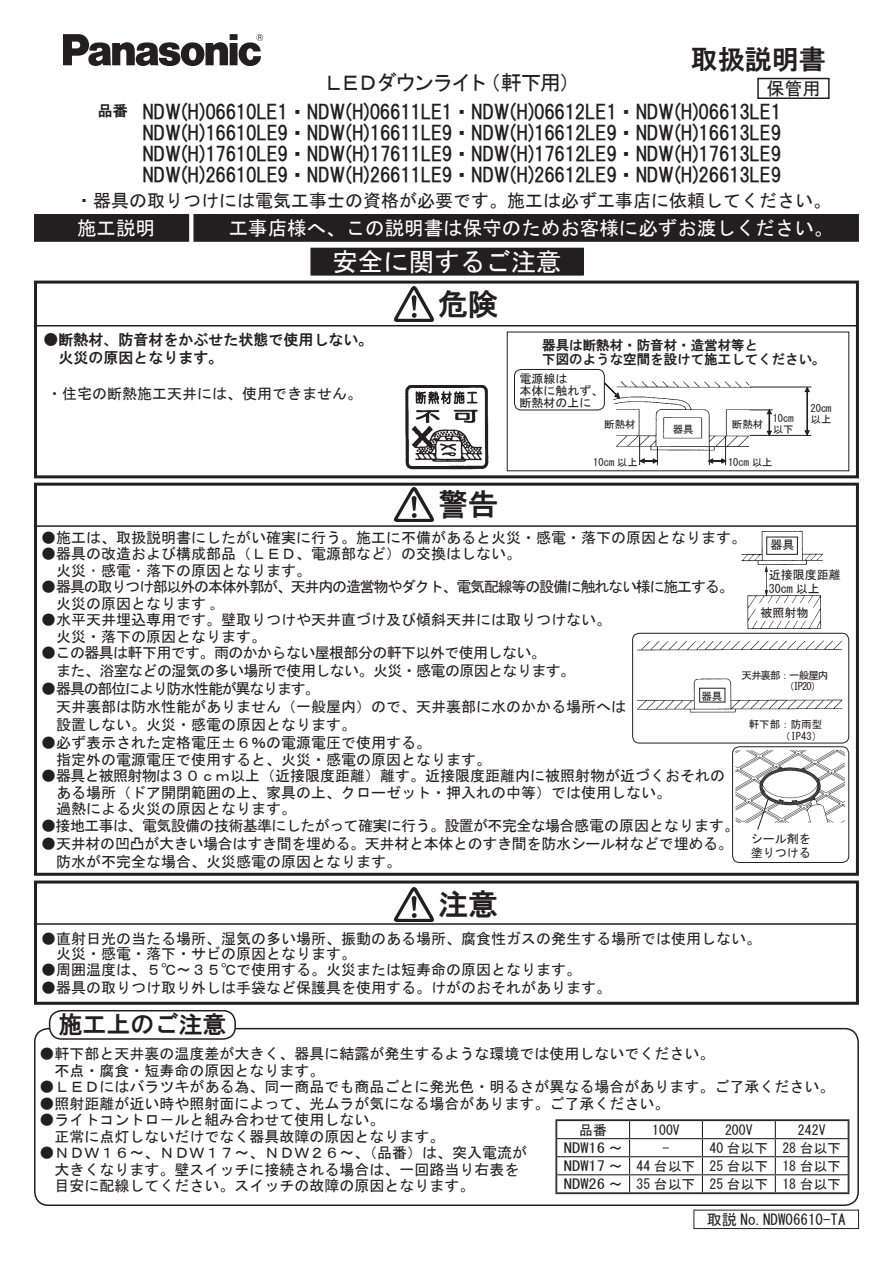
<style>
.page{position:relative;width:893px;height:1263px;background:#fff}
.page>*{position:absolute;margin:0;border:0;box-sizing:border-box;transform-origin:0 0}
.t1{font:30px "HG Gothic E";color:#231f20}
.t2{font:27px "HG Gothic E";color:#231f20}
.t3{font:25.5px "MS Gothic";color:#fff}
.t4{font:24px "HG Gothic E";color:#231f20}
.t5{font:21px "MS Gothic";letter-spacing:-.115em;color:#231f20}
.t6{font:19.5px/21px "HGS Gothic E";letter-spacing:-.02em;color:#231f20;text-align:justify}
.t7{font:19.5px "MS Gothic";color:#fff}
.t8{font:18px "MS Gothic";color:#231f20}
.t9{font:15px/16.5px "MS Gothic";color:#231f20}
.t10{font:15px/18px "MS Gothic";letter-spacing:-.04em;color:#231f20}
.t11{font:15px/18px "MS Gothic";letter-spacing:-.02em;color:#231f20}
.t12{font:15px/16.5px "MS Gothic";letter-spacing:-.08em;color:#231f20}
.t13{font:15px/18px "HG Gothic E";color:#231f20}
.t14{font:13.8px/18px "MS Gothic";color:#231f20;text-align:justify}
.t15{font:13.8px "MS Gothic";color:#231f20;scale:1.2 1}
.t16{font:13.5px/14.2px "HG Gothic E";color:#231f20}
.t17{font:12px/13.5px "MS Gothic";color:#231f20}
.t18{font:10.5px/11.2px "MS Gothic";color:#231f20}
.t19{font:10.5px/11.2px "MS Gothic";letter-spacing:-.09em;color:#231f20}
.s1{font-family:"HG Gothic E";font-size:15px}
</style>
<div class="page">
<div style="left:757px;top:78px;width:73px;height:21px;border:2px solid #231f20"></div>
<img style="left:64px;top:34px;width:199px;height:32px">
<div style="left:693px;top:1210px;width:166px;height:19px;border:1px solid #231f20"></div>
<div style="left:34px;top:281px;width:825px;height:197px;border:3px solid #231f20"></div>
<hr style="left:35px;top:325px;width:823px;height:1px;background:#231f20">
<img style="left:395px;top:287px;width:39px;height:34px">
<div style="left:34px;top:483px;width:825px;height:393px;border:3px solid #231f20"></div>
<hr style="left:35px;top:525px;width:823px;height:2px;background:#231f20">
<img style="left:395px;top:487px;width:39px;height:34px">
<div style="left:34px;top:1028px;width:825px;height:178px;border:2px solid #231f20;border-radius:14px"></div>
<div style="left:50px;top:1011px;width:185px;height:28px;background:#fff;border-radius:12px"></div>
<div style="left:49px;top:1010px;width:187px;height:30px;border:2px solid #231f20;border-radius:12px"></div>
<img style="left:741px;top:530px;width:82px;height:99px">
<div style="left:766px;top:537px;width:32px;height:18px;border:1px solid #231f20"></div>
<img style="left:637px;top:641px;width:205px;height:71px">
<div style="left:632px;top:633px;width:217px;height:110px;border:1px solid #231f20;border-radius:7px"></div>
<div style="left:636px;top:666px;width:55px;height:34px;background:#fff"></div>
<div style="left:675px;top:671px;width:25px;height:8px;background:#fff"></div>
<svg style="left:757px;top:822px;width:4px;height:8px"></svg>
<div style="left:732px;top:746px;width:117px;height:117px;border:1px solid #231f20;border-radius:7px"></div>
<img style="left:736px;top:750px;width:109px;height:72px">
<div style="left:34px;top:880px;width:825px;height:125px;border:3px solid #231f20"></div>
<hr style="left:35px;top:923px;width:823px;height:2px;background:#231f20">
<img style="left:395px;top:887px;width:39px;height:34px">
<div style="left:311px;top:248px;width:272px;height:27px;background:#231f20"></div>
<div style="left:35px;top:215px;width:153px;height:26px;background:#231f20"></div>
<div style="left:34px;top:214px;width:155px;height:28px;border:2px solid #231f20"></div>
<div style="left:194px;top:215px;width:664px;height:26px;background:#231f20"></div>
<div style="left:193px;top:214px;width:666px;height:28px;border:2px solid #231f20"></div>
<hr style="left:556px;top:1138px;width:74px;height:1px;background:#231f20">
<hr style="left:630px;top:1138px;width:72px;height:1px;background:#231f20">
<hr style="left:702px;top:1138px;width:73px;height:1px;background:#231f20">
<hr style="left:775px;top:1138px;width:74px;height:1px;background:#231f20">
<hr style="left:556px;top:1156px;width:74px;height:1px;background:#231f20">
<hr style="left:630px;top:1156px;width:72px;height:1px;background:#231f20">
<hr style="left:702px;top:1156px;width:73px;height:1px;background:#231f20">
<hr style="left:775px;top:1156px;width:74px;height:1px;background:#231f20">
<hr style="left:556px;top:1174px;width:74px;height:1px;background:#231f20">
<hr style="left:630px;top:1174px;width:72px;height:1px;background:#231f20">
<svg style="left:629px;top:1121px;width:1px;height:71px"></svg>
<hr style="left:702px;top:1174px;width:73px;height:1px;background:#231f20">
<svg style="left:702px;top:1121px;width:1px;height:71px"></svg>
<hr style="left:775px;top:1174px;width:74px;height:1px;background:#231f20">
<svg style="left:775px;top:1121px;width:1px;height:71px"></svg>
<div style="left:556px;top:1119px;width:293px;height:75px;border:1px solid #231f20"></div>
<img style="left:614px;top:381px;width:143px;height:77px">
<svg style="left:605px;top:381px;width:16px;height:19px"></svg>
<div style="left:514px;top:369px;width:91px;height:41px;border:1px solid #231f20;border-radius:7px"></div>
<svg style="left:639px;top:436px;width:19px;height:29px"></svg>
<svg style="left:708px;top:436px;width:18px;height:29px"></svg>
<hr style="left:750px;top:435px;width:61px;height:1px;background:#231f20">
<svg style="left:750px;top:409px;width:23px;height:26px"></svg>
<hr style="left:750px;top:387px;width:61px;height:1px;background:#231f20">
<div style="left:807px;top:389px;width:1px;height:44px;border:1px solid #231f20"></div>
<svg style="left:805px;top:387px;width:4px;height:5px"></svg>
<svg style="left:805px;top:431px;width:4px;height:4px"></svg>
<img style="left:405px;top:385px;width:84px;height:85px">
<h3 class="t5" style="left:323px;top:72px;width:259px">ＬＥＤダウンライト（軒下用）</h3>
<h2 class="t2" style="left:691px;top:46px;width:136px">取扱説明書</h2>
<p class="t8" style="left:766px;top:79px;width:55px">保管用</p>
<p class="t6" style="left:142px;top:101px;width:640px;text-indent:-45px"><span class="s1">品番</span> NDW(H)06610LE1・NDW(H)06611LE1・NDW(H)06612LE1・NDW(H)06613LE1<br>NDW(H)16610LE9・NDW(H)16611LE9・NDW(H)16612LE9・NDW(H)16613LE9<br>NDW(H)17610LE9・NDW(H)17611LE9・NDW(H)17612LE9・NDW(H)17613LE9<br>NDW(H)26610LE9・NDW(H)26611LE9・NDW(H)26612LE9・NDW(H)26613LE9</p>
<p class="t8" style="left:75px;top:191px;width:757px">・器具の取りつけには電気工事士の資格が必要です。施工は必ず工事店に依頼してください。</p>
<h3 class="t7" style="left:77px;top:218px;width:79px">施工説明</h3>
<h3 class="t7" style="left:229px;top:218px;width:606px">工事店様へ、この説明書は保守のためお客様に必ずお渡しください。</h3>
<h3 class="t3" style="left:332px;top:249px;width:231px">安全に関するご注意</h3>
<p class="t13" style="left:58px;top:330px;width:316px;text-indent:-15px">●断熱材、防音材をかぶせた状態で使用しない。火災の原因となります。</p>
<p class="t9" style="left:47px;top:385px;width:316px">・住宅の断熱施工天井には、使用できません。</p>
<h1 class="t1" style="left:438px;top:289px;width:61px">危険</h1>
<h1 class="t1" style="left:438px;top:489px;width:61px">警告</h1>
<p class="t16" style="left:542px;top:338px;width:285px">器具は断熱材・防音材・造営材等と<br>下図のような空間を設けて施工してください。</p>
<p class="t17" style="left:520px;top:372px;width:85px;line-height:12px">電源線は<br>本体に触れず、断熱材の上に</p>
<p class="t18" style="left:604px;top:419px;width:33px">断熱材</p>
<p class="t18" style="left:773px;top:412px;width:22px">10cm以下</p>
<p class="t18" style="left:810px;top:403px;width:22px">20cm以上</p>
<p class="t18" style="left:673px;top:423px;width:22px">器具</p>
<p class="t18" style="left:732px;top:419px;width:33px">断熱材</p>
<p class="t18" style="left:593px;top:456px;width:46px">10cm 以上</p>
<p class="t18" style="left:728px;top:457px;width:46px">10cm 以上</p>
<p class="t9" style="left:41px;top:529px;width:706px">●施工は、取扱説明書にしたがい確実に行う。施工に不備があると火災・感電・落下の原因となります。</p>
<p class="t9" style="left:56px;top:546px;width:466px;text-indent:-15px">●器具の改造および構成部品（ＬＥＤ、電源部など）の交換はしない。火災･感電･落下の原因となります。</p>
<p class="t12" style="left:56px;top:579px;width:679px;text-indent:-15px">●器具の取りつけ部以外の本体外郭が、天井内の造営物やダクト、電気配線等の設備に触れない様に施工する。火災の原因となります｡</p>
<p class="t9" style="left:56px;top:612px;width:556px;text-indent:-15px">●水平天井埋込専用です。壁取りつけや天井直づけ及び傾斜天井には取りつけない。火災・落下の原因となります。</p>
<p class="t10" style="left:56px;top:644px;width:520px;text-indent:-15px">●この器具は軒下用です。雨のかからない屋根部分の軒下以外で使用しない。<br>また、浴室などの湿気の多い場所で使用しない。火災・感電の原因となります。</p>
<p class="t9" style="left:56px;top:680px;width:571px;line-height:18px;text-indent:-15px">●器具の部位により防水性能が異なります。<br>天井裏部は防水性能がありません（一般屋内）ので、天井裏部に水のかかる場所へは設置しない。火災・感電の原因となります。</p>
<p class="t9" style="left:56px;top:735px;width:436px;text-indent:-15px">●必ず表示された定格電圧±６％の電源電圧で使用する。<br>指定外の電源電圧で使用すると、火災・感電の原因となります。</p>
<p class="t9" style="left:56px;top:768px;width:670px;text-indent:-15px">●器具と被照射物は３０ｃｍ以上（近接限度距離）離す。近接限度距離内に被照射物が近づくおそれのある場所（ドア開閉範囲の上、家具の上、クローゼット・押入れの中等）では使用しない。<br>過熱による火災の原因となります。</p>
<p class="t10" style="left:41px;top:816px;width:699px">●接地工事は、電気設備の技術基準にしたがって確実に行う。設置が不完全な場合感電の原因となります。</p>
<p class="t11" style="left:41px;top:834px;width:693px">●天井材の凹凸が大きい場合はすき間を埋める。天井材と本体とのすき間を防水シール材などで埋める。　防水が不完全な場合、火災感電の原因となります。</p>
<p class="t17" style="left:770px;top:538px;width:25px">器具</p>
<p class="t17" style="left:769px;top:568px;width:73px">近接限度距離<br>30cm 以上</p>
<p class="t17" style="left:760px;top:605px;width:49px">被照射物</p>
<p class="t19" style="left:741px;top:669px;width:88px">天井裏部：一般屋内　　　　　（IP20）</p>
<p class="t18" style="left:749px;top:719px;width:75px">軒下部：防雨型　　　 （IP43）</p>
<p class="t18" style="left:701px;top:690px;width:22px">器具</p>
<p class="t17" style="left:751px;top:832px;width:61px">シール剤を塗りつける</p>
<h1 class="t1" style="left:438px;top:889px;width:61px">注意</h1>
<p class="t9" style="left:56px;top:931px;width:706px;line-height:15px;text-indent:-15px">●直射日光の当たる場所、湿気の多い場所、振動のある場所、腐食性ガスの発生する場所では使用しない。火災・感電・落下・サビの原因となります。</p>
<p class="t9" style="left:41px;top:961px;width:541px">●周囲温度は、５℃～３５℃で使用する。火災または短寿命の原因となります。</p>
<p class="t9" style="left:41px;top:979px;width:571px">●器具の取りつけ取り外しは手袋など保護具を使用する。けがのおそれがあります。</p>
<h3 class="t4" style="left:58px;top:1013px;width:169px">施工上のご注意</h3>
<p class="t9" style="left:40px;top:1045px;width:676px">●軒下部と天井裏の温度差が大きく、器具に結露が発生するような環境では使用しないでください。　不点・腐食・短寿命の原因となります。</p>
<p class="t9" style="left:40px;top:1078px;width:796px">●ＬＥＤにはバラツキがある為、同一商品でも商品ごとに発光色・明るさが異なる場合があります。ご了承ください。</p>
<p class="t9" style="left:40px;top:1095px;width:631px">●照射距離が近い時や照射面によって、光ムラが気になる場合があります。ご了承ください。</p>
<p class="t9" style="left:55px;top:1111px;width:391px;text-indent:-15px">●ライトコントロ－ルと組み合わせて使用しない。<br>正常に点灯しないだけでなく器具故障の原因となります。</p>
<p class="t9" style="left:40px;top:1144px;width:489px">●ＮＤＷ１６～、ＮＤＷ１７～、ＮＤＷ２６～、（品番）は、突入電流が　大きくなります。壁スイッチに接続される場合は、一回路当り右表を　目安に配線してください。スイッチの故障の原因となります。</p>
<p class="t14" style="left:579px;top:1120px;width:29px">品番</p>
<p class="t14" style="left:652px;top:1120px;width:29px">100V</p>
<p class="t14" style="left:725px;top:1120px;width:29px">200V</p>
<p class="t14" style="left:798px;top:1120px;width:29px">242V</p>
<p class="t15" style="left:564px;top:1141px;width:50px">NDW16 ～</p>
<p class="t14" style="left:663px;top:1139px;width:8px">-</p>
<p class="t14" style="left:564px;top:1139px;width:279px;text-indent:146px">40 台以下 28 台以下NDW17 ～ 44 台以下 25 台以下 18 台以下NDW26 ～ 35 台以下 25 台以下 18 台以下</p>
<p class="t9" style="left:707px;top:1211px;width:140px">取説 No.NDW06610-TA</p>
</div>
